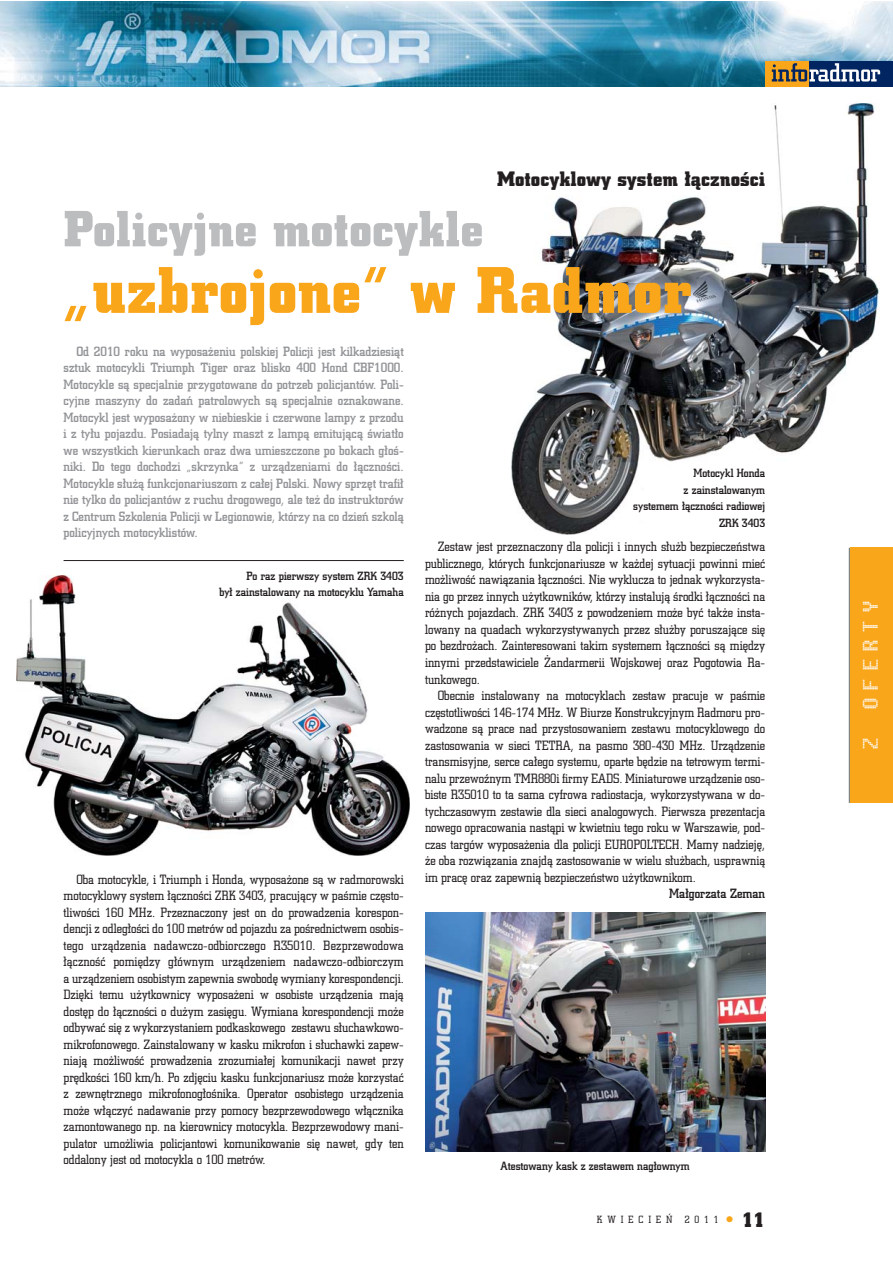
<style>
.page{position:relative;width:893px;height:1263px;background:#fff}
.page>*{position:absolute;margin:0;border:0;box-sizing:border-box;transform-origin:0 0}
.t1{font:700 66px "Square Slabserif 711 PL";color:#faa61a}
.t2{font:700 51px "Square Slabserif 711 PL";color:#bbbdbf}
.t3{font:700 21px "Square Slabserif 711 PL";color:#231f20}
.t4{font:18px "EFN Mobile Dual";letter-spacing:.36em;color:#fff}
.t5{font:300 13.5px/16.5px "Square Slabserif 711 PL";letter-spacing:-.005em;color:#231f20;text-align:justify}
.t6{font:500 13.5px/16.5px "Square Slabserif 711 PL";color:#939598;text-align:justify}
.t7{font:500 13.5px "Square Slabserif 711 PL";color:#231f20}
.t8{font:500 12px/16.5px "Square Slabserif 711 PL";color:#231f20;text-align:right}
.t9{font:300 10.5px "Square Slabserif 711 PL";letter-spacing:.46em;color:#231f20}
.s1{font-weight:700;font-size:21px;color:#faa61a}
.s2{font-weight:700;font-size:21px}
</style>
<div class="page">
<img style="left:512px;top:104px;width:368px;height:430px">
<img style="left:0;top:1px;width:893px;height:85px">
<div style="left:765px;top:61px;width:128px;height:25px;background:#002561"></div>
<div style="left:765px;top:61px;width:43px;height:25px;background:#faa61a"></div>
<svg style="left:772px;top:63px;width:108px;height:18px"></svg>
<hr style="left:849px;top:548px;width:3px;height:255px;background:#808284">
<hr style="left:64px;top:560px;width:340px;height:1px;background:#231f20">
<img style="left:425px;top:912px;width:340px;height:239px">
<img style="left:17px;top:575px;width:393px;height:280px">
<div style="left:850px;top:548px;width:43px;height:255px;background:#faa61a"></div>
<h3 class="t3" style="left:497px;top:172px;width:270px">Motocyklowy system ∏àcznoÊci</h3>
<h2 class="t2" style="left:64px;top:212px;width:421px">Policyjne motocykle</h2>
<h1 class="t1" style="left:64px;top:269px;width:630px">„uzbrojone” w Radmor</h1>
<p class="t6" style="left:64px;top:344px;width:342px;text-indent:13px">Od 2010 roku na wyposa˝eniu polskiej Policji jest kilkadziesiàt sztuk motocykli Triumph Tiger oraz blisko 400 Hond CBF1000.<br>Motocykle sà specjalnie przygotowane do potrzeb policjantów. Poli&shy;cyjne maszyny do zadaƒ patrolowych sà specjalnie oznakowane.<br>Motocykl jest wyposa˝ony w niebieskie i czerwone lampy z przodu i z ty∏u pojazdu. Posiadajà tylny maszt z lampà emitujàcà Êwiat∏o we wszystkich kierunkach oraz dwa umieszczone po bokach g∏oÊ&shy;niki. Do tego dochodzi „skrzynka” z urzàdzeniami do ∏àcznoÊci.<br>Motocykle s∏u˝à funkcjonariuszom z ca∏ej Polski. Nowy sprz´t trafi∏ nie tylko do policjantów z ruchu drogowego, ale te˝ do instruktorów z Centrum Szkolenia Policji w Legionowie, którzy na co dzieƒ szkolà policyjnych motocyklistów.</p>
<p class="t8" style="left:219px;top:568px;width:186px">Po raz pierwszy system ZRK 3403<br>by∏ zainstalowany na motocyklu Yamaha</p>
<p class="t5" style="left:64px;top:872px;width:342px;text-indent:13px">Oba motocykle, i Triumph i Honda, wyposa˝one sà w radmorowski motocyklowy system ∏àcznoÊci ZRK 3403, pracujàcy w paÊmie cz´sto&shy;tliwoÊci 160 MHz. Przeznaczony jest on do prowadzenia korespon&shy;dencji z odleg∏oÊci do 100 metrów od pojazdu za poÊrednictwem osobis&shy;tego urzàdzenia nadawczo-odbiorczego R35010. Bezprzewodowa ∏àcznoÊç pomi´dzy g∏ównym urzàdzeniem nadawczo-odbiorczym a urzàdzeniem osobistym zapewnia swobod´ wymiany korespondencji.<br>Dzi´ki temu u˝ytkownicy wyposa˝eni w osobiste urzàdzenia majà dost´p do ∏àcznoÊci o du˝ym zasi´gu. Wymiana korespondencji mo˝e odbywaç si´ z wykorzystaniem podkaskowego zestawu s∏uchawkowo&shy;mikrofonowego. Zainstalowany w kasku mikrofon i s∏uchawki zapew&shy;niajà mo˝liwoÊç prowadzenia zrozumia∏ej komunikacji nawet przy pr´dkoÊci 160 km/h. Po zdj´ciu kasku funkcjonariusz mo˝e korzystaç z zewn´trznego mikrofonog∏oÊnika. Operator osobistego urzàdzenia mo˝e w∏àczyç nadawanie przy pomocy bezprzewodowego w∏àcznika zamontowanego np. na kierownicy motocykla. Bezprzewodowy mani&shy;pulator umo˝liwia policjantowi komunikowanie si´ nawet, gdy ten oddalony jest od motocykla o 100 metrów.</p>
<p class="t8" style="left:633px;top:466px;width:133px">Motocykl Honda<br>z zainstalowanym<br>systemem ∏àcznoÊci radiowej<br>ZRK 3403</p>
<p class="t5" style="left:425px;top:540px;width:342px;text-indent:13px">Zestaw jest przeznaczony dla policji i innych s∏u˝b bezpieczeƒstwa publicznego, których funkcjonariusze w ka˝dej sytuacji powinni mieç mo˝liwoÊç nawiàzania ∏àcznoÊci. Nie wyklucza to jednak wykorzysta&shy;nia go przez innych u˝ytkowników, którzy instalujà Êrodki ∏àcznoÊci na ró˝nych pojazdach. ZRK 3403 z powodzeniem mo˝e byç tak˝e insta&shy;lowany na quadach wykorzystywanych przez s∏u˝by poruszajàce si´ po bezdro˝ach. Zainteresowani takim systemem ∏àcznoÊci sà mi´dzy innymi przedstawiciele ˚andarmerii Wojskowej oraz Pogotowia Ra&shy;tunkowego.</p>
<p class="t5" style="left:425px;top:688px;width:342px;text-indent:13px">Obecnie instalowany na motocyklach zestaw pracuje w paÊmie cz´stotliwoÊci 146-174 MHz. W Biurze Konstrukcyjnym Radmoru pro&shy;wadzone sà prace nad przystosowaniem zestawu motocyklowego do zastosowania w sieci TETRA, na pasmo 380-430 MHz. Urzàdzenie transmisyjne, serce ca∏ego systemu, oparte b´dzie na tetrowym termi&shy;nalu przewoênym TMR880i firmy EADS. Miniaturowe urzàdzenie oso&shy;biste R35010 to ta sama cyfrowa radiostacja, wykorzystywana w do&shy;tychczasowym zestawie dla sieci analogowych. Pierwsza prezentacja nowego opracowania nastàpi w kwietniu tego roku w Warszawie, pod&shy;czas targów wyposa˝enia dla policji EUROPOLTECH. Mamy nadziej´, ˝e oba rozwiàzania znajdà zastosowanie w wielu s∏u˝bach, usprawnià im prac´ oraz zapewnià bezpieczeƒstwo u˝ytkownikom.</p>
<p class="t7" style="left:669px;top:889px;width:97px">Ma∏gorzata Zeman</p>
<p class="t8" style="left:500px;top:1158px;width:191px">Atestowany kask z zestawem nag∏ownym</p>
<p class="t9" style="left:597px;top:1216px;width:170px">KWIECIE¡ 2011<span class="s1">•</span> <span class="s2">11</span></p>
<h3 class="t4" style="left:863px;top:710px;width:111px;rotate:-90deg">OFERTY</h3>
<h3 class="t4" style="left:863px;top:750px;width:14px;rotate:-90deg">Z</h3>
</div>
